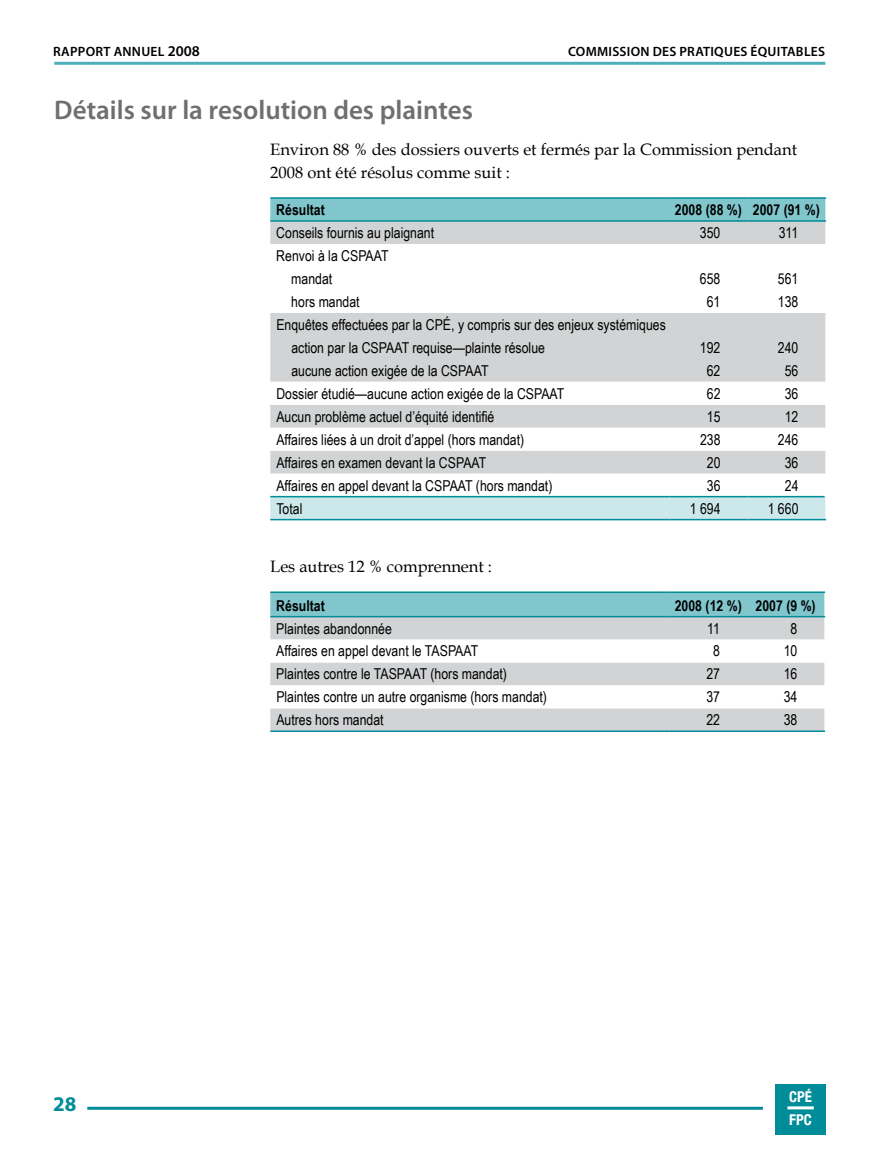
<style>
.page{position:relative;width:888px;height:1164px;background:#fff}
.page>*{position:absolute;margin:0;border:0;box-sizing:border-box;transform-origin:0 0}
.t1{font:600 27px "Myriad Pro";color:#6d6f71}
.t2{font:700 21px "Myriad Pro";color:#008c99}
.t3{font:16.5px/22.5px "Book Antiqua";color:#000}
.t4{font:15px/23px "Arial Narrow";color:#000}
.t5{font:700 15px "Arial Narrow";color:#000}
.t6{font:700 condensed 14.85px/22.5px "Helvetica Neue";color:#fff}
.t7{font:600 13.5px "Myriad Pro";letter-spacing:.02em;color:#000}
.s1{font-size:15px}
</style>
<div class="page">
<hr style="left:87px;top:1107px;width:676px;height:3px;background:#008c99">
<div style="left:775px;top:1084px;width:50px;height:51px;background:#008c99"></div>
<hr style="left:787px;top:1106px;width:27px;height:3px;background:#fff">
<hr style="left:54px;top:62px;width:771px;height:3px;background:#4dafb8">
<div style="left:270px;top:199px;width:555px;height:21px;background:#80c6cc"></div>
<div style="left:270px;top:222px;width:555px;height:22px;background:#d1d3d4"></div>
<svg style="left:270px;top:313px;width:555px;height:183px;fill:#d1d3d4"></svg>
<svg style="left:270px;top:497px;width:555px;height:22px;background:#c7e5e9"></svg>
<hr style="left:270px;top:496px;width:400px;height:1px;background:#008c99">
<hr style="left:670px;top:496px;width:77px;height:1px;background:#008c99">
<hr style="left:747px;top:496px;width:78px;height:1px;background:#008c99">
<hr style="left:270px;top:519px;width:400px;height:1px;background:#008c99">
<hr style="left:670px;top:519px;width:77px;height:1px;background:#008c99">
<hr style="left:747px;top:519px;width:79px;height:1px;background:#008c99">
<hr style="left:270px;top:197px;width:400px;height:2px;background:#008c99">
<hr style="left:670px;top:197px;width:77px;height:2px;background:#008c99">
<hr style="left:747px;top:197px;width:79px;height:2px;background:#008c99">
<hr style="left:270px;top:220px;width:400px;height:2px;background:#008c99">
<hr style="left:670px;top:220px;width:77px;height:2px;background:#008c99">
<hr style="left:747px;top:220px;width:79px;height:2px;background:#008c99">
<div style="left:270px;top:593px;width:554px;height:23px;background:#80c6cc"></div>
<svg style="left:270px;top:617px;width:554px;height:114px;background:#ced2d3"></svg>
<svg style="left:270px;top:640px;width:554px;height:68px"></svg>
<hr style="left:270px;top:591px;width:400px;height:2px;background:#008c99">
<hr style="left:670px;top:591px;width:77px;height:2px;background:#008c99">
<hr style="left:747px;top:591px;width:78px;height:2px;background:#008c99">
<hr style="left:270px;top:616px;width:400px;height:1px;background:#008c99">
<hr style="left:670px;top:616px;width:77px;height:1px;background:#008c99">
<hr style="left:747px;top:616px;width:78px;height:1px;background:#008c99">
<hr style="left:270px;top:731px;width:400px;height:1px;background:#008c99">
<hr style="left:670px;top:731px;width:77px;height:1px;background:#008c99">
<hr style="left:747px;top:731px;width:78px;height:1px;background:#008c99">
<p class="t7" style="left:53px;top:43px;width:42px">RAPPORT</p>
<p class="t7" style="left:114px;top:43px;width:88px">ANNUEL <span class="s1">2008</span></p>
<p class="t7" style="left:568px;top:43px;width:259px">COMMISSION DES PRATIQUES ÉQUITABLES</p>
<h1 class="t1" style="left:54px;top:93px;width:420px">DÉTAILS SUR LA RESOLUTION DES PLAINTES</h1>
<p class="t3" style="left:270px;top:138px;width:528px">Environ 88 % des dossiers ouverts et fermés par la Commission pendant<br>2008 ont été résolus comme suit :</p>
<p class="t5" style="left:276px;top:198px;width:50px">Résultat</p>
<p class="t5" style="left:675px;top:198px;width:146px">2008 (88 %) 2007 (91 %)</p>
<p class="t4" style="left:276px;top:221px;width:159px">Conseils fournis au plaignant</p>
<p class="t4" style="left:700px;top:221px;width:22px">350</p>
<p class="t4" style="left:779px;top:221px;width:21px">311</p>
<p class="t4" style="left:291px;top:244px;width:99px;text-indent:-15px">Renvoi à la CSPAAT mandat</p>
<p class="t4" style="left:700px;top:267px;width:22px">658</p>
<p class="t4" style="left:778px;top:267px;width:22px">561</p>
<p class="t4" style="left:291px;top:290px;width:70px">hors mandat</p>
<p class="t4" style="left:707px;top:290px;width:15px">61</p>
<p class="t4" style="left:778px;top:290px;width:22px">138</p>
<p class="t4" style="left:291px;top:313px;width:376px;text-indent:-15px">Enquêtes effectuées par la CPÉ, y compris sur des enjeux systémiques action par la CSPAAT requise—plainte résolue</p>
<p class="t4" style="left:700px;top:335px;width:22px">192</p>
<p class="t4" style="left:778px;top:335px;width:22px">240</p>
<p class="t4" style="left:291px;top:358px;width:199px">aucune action exigée de la CSPAAT</p>
<p class="t4" style="left:707px;top:358px;width:15px">62</p>
<p class="t4" style="left:785px;top:358px;width:15px">56</p>
<p class="t4" style="left:276px;top:381px;width:290px">Dossier étudié—aucune action exigée de la CSPAAT</p>
<p class="t4" style="left:707px;top:381px;width:15px">62</p>
<p class="t4" style="left:785px;top:381px;width:15px">36</p>
<p class="t4" style="left:276px;top:404px;width:220px">Aucun problème actuel d’équité identifié</p>
<p class="t4" style="left:707px;top:404px;width:15px">15</p>
<p class="t4" style="left:785px;top:404px;width:15px">12</p>
<p class="t4" style="left:276px;top:427px;width:249px">Affaires liées à un droit d’appel (hors mandat)</p>
<p class="t4" style="left:700px;top:427px;width:22px">238</p>
<p class="t4" style="left:778px;top:427px;width:22px">246</p>
<p class="t4" style="left:276px;top:450px;width:211px">Affaires en examen devant la CSPAAT</p>
<p class="t4" style="left:707px;top:450px;width:15px">20</p>
<p class="t4" style="left:785px;top:450px;width:15px">36</p>
<p class="t4" style="left:276px;top:473px;width:278px">Affaires en appel devant la CSPAAT (hors mandat)</p>
<p class="t4" style="left:707px;top:473px;width:15px">36</p>
<p class="t4" style="left:785px;top:473px;width:15px">24</p>
<p class="t4" style="left:276px;top:496px;width:27px">Total</p>
<p class="t4" style="left:690px;top:496px;width:32px">1 694</p>
<p class="t4" style="left:768px;top:496px;width:32px">1 660</p>
<h2 class="t2" style="left:53px;top:1090px;width:25px">28</h2>
<p class="t3" style="left:270px;top:555px;width:223px">Les autres 12 % comprennent :</p>
<p class="t5" style="left:276px;top:594px;width:50px">Résultat</p>
<p class="t5" style="left:675px;top:594px;width:142px">2008 (12 %) 2007 (9 %)</p>
<p class="t4" style="left:276px;top:616px;width:117px">Plaintes abandonnée</p>
<p class="t4" style="left:707px;top:616px;width:14px">11</p>
<p class="t4" style="left:791px;top:616px;width:8px">8</p>
<p class="t4" style="left:276px;top:639px;width:204px">Affaires en appel devant le TASPAAT</p>
<p class="t4" style="left:713px;top:639px;width:8px">8</p>
<p class="t4" style="left:784px;top:639px;width:15px">10</p>
<p class="t4" style="left:276px;top:662px;width:232px">Plaintes contre le TASPAAT (hors mandat)</p>
<p class="t4" style="left:706px;top:662px;width:15px">27</p>
<p class="t4" style="left:784px;top:662px;width:15px">16</p>
<p class="t4" style="left:276px;top:685px;width:272px">Plaintes contre un autre organisme (hors mandat)</p>
<p class="t4" style="left:706px;top:685px;width:15px">37</p>
<p class="t4" style="left:784px;top:685px;width:15px">34</p>
<p class="t4" style="left:276px;top:708px;width:109px">Autres hors mandat</p>
<p class="t4" style="left:706px;top:708px;width:15px">22</p>
<p class="t4" style="left:784px;top:708px;width:15px">38</p>
<p class="t6" style="left:789px;top:1086px;width:24px">CPÉ<br>FPC</p>
</div>
